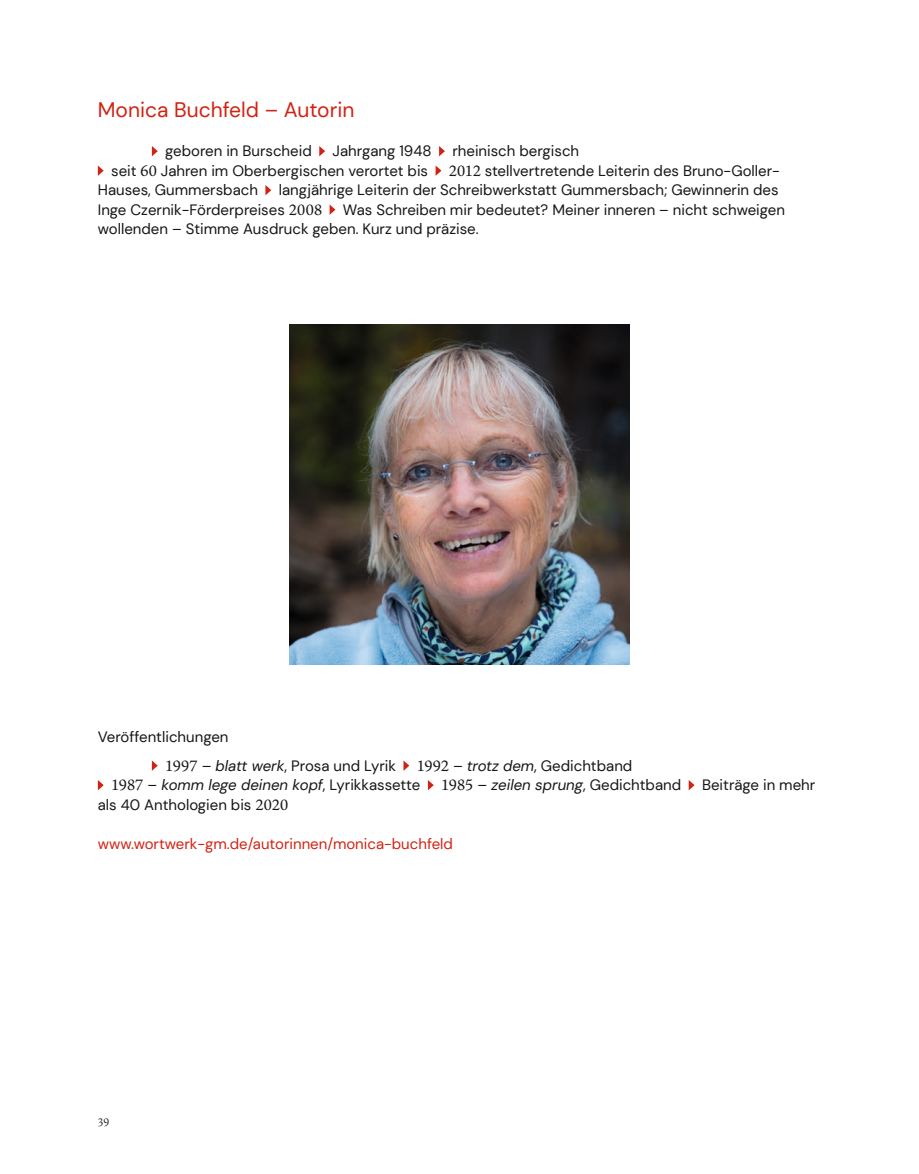
<style>
.page{position:relative;width:919px;height:1174px;background:#fff}
.page>*{position:absolute;margin:0;border:0;box-sizing:border-box;transform-origin:0 0}
.t1{font:21px "DM Sans";color:#d12314}
.t2{font:15px/19.5px "DM Sans";color:#151616}
.t3{font:italic 15px/19.5px "DM Sans";color:#151616}
.t4{font:15px "DM Sans";color:#d12314}
.t5{font:300 12px "Adobe Jenson Pro";color:#151616}
.s1{font-family:"Adobe Jenson Pro";font-size:16.5px}
.s2{font-style:italic}
.s3{font-family:"Adobe Jenson Pro";font-style:normal;font-size:16.5px}
.s4{font-style:normal}
</style>
<div class="page">
<img style="left:289px;top:324px;width:340px;height:340px">
<svg style="left:152px;top:760px;width:6px;height:11px"></svg>
<svg style="left:403px;top:760px;width:6px;height:11px"></svg>
<svg style="left:98px;top:780px;width:6px;height:10px"></svg>
<svg style="left:428px;top:780px;width:6px;height:10px"></svg>
<svg style="left:688px;top:780px;width:6px;height:10px"></svg>
<svg style="left:152px;top:146px;width:6px;height:10px"></svg>
<svg style="left:319px;top:146px;width:6px;height:10px"></svg>
<svg style="left:439px;top:146px;width:6px;height:10px"></svg>
<svg style="left:98px;top:165px;width:6px;height:11px"></svg>
<svg style="left:435px;top:165px;width:6px;height:11px"></svg>
<svg style="left:265px;top:185px;width:6px;height:10px"></svg>
<svg style="left:329px;top:204px;width:6px;height:11px"></svg>
<h1 class="t1" style="left:98px;top:97px;width:258px">Monica Buchfeld – Autorin</h1>
<p class="t2" style="left:165px;top:141px;width:148px">geboren in Burscheid</p>
<p class="t2" style="left:332px;top:141px;width:100px">Jahrgang 1948</p>
<p class="t2" style="left:452px;top:141px;width:128px">rheinisch bergisch</p>
<p class="t2" style="left:111px;top:161px;width:318px">seit <span class="s1">60</span> Jahren im Oberbergischen verortet bis</p>
<p class="t2" style="left:449px;top:161px;width:332px"><span class="s1">2012</span> stellvertretende Leiterin des Bruno-Goller-</p>
<p class="t2" style="left:98px;top:180px;width:161px">Hauses, Gummersbach</p>
<p class="t2" style="left:98px;top:180px;width:682px;text-indent:181px">langjährige Leiterin der Schreibwerkstatt Gummersbach; Gewinnerin des<br>Inge Czernik-Förderpreises <span class="s1">2008</span></p>
<p class="t2" style="left:98px;top:200px;width:688px;text-indent:245px">Was Schreiben mir bedeutet? Meiner inneren – nicht schweigen wollenden – Stimme Ausdruck geben. Kurz und präzise.</p>
<p class="t2" style="left:165px;top:721px;width:232px;line-height:29.2px;text-indent:-67px">Veröffentlichungen<br><span class="s1">1997</span> <span class="s2">– blatt werk</span>, Prosa und Lyrik</p>
<p class="t3" style="left:111px;top:756px;width:522px;text-indent:305px"><span class="s3">1992</span> – trotz dem<span class="s4">, Gedichtband<br></span><span class="s3">1987</span> – komm lege deinen kopf<span class="s4">, Lyrikkassette</span></p>
<p class="t3" style="left:441px;top:775px;width:241px"><span class="s3">1985</span> – zeilen sprung<span class="s4">, Gedichtband</span></p>
<p class="t2" style="left:702px;top:775px;width:115px">Beiträge in mehr</p>
<p class="t2" style="left:98px;top:795px;width:192px">als 40 Anthologien bis <span class="s1">2020</span></p>
<p class="t4" style="left:98px;top:834px;width:356px">www.wortwerk-gm.de/autorinnen/monica-buchfeld</p>
<p class="t5" style="left:98px;top:1115px;width:13px">39</p>
</div>
